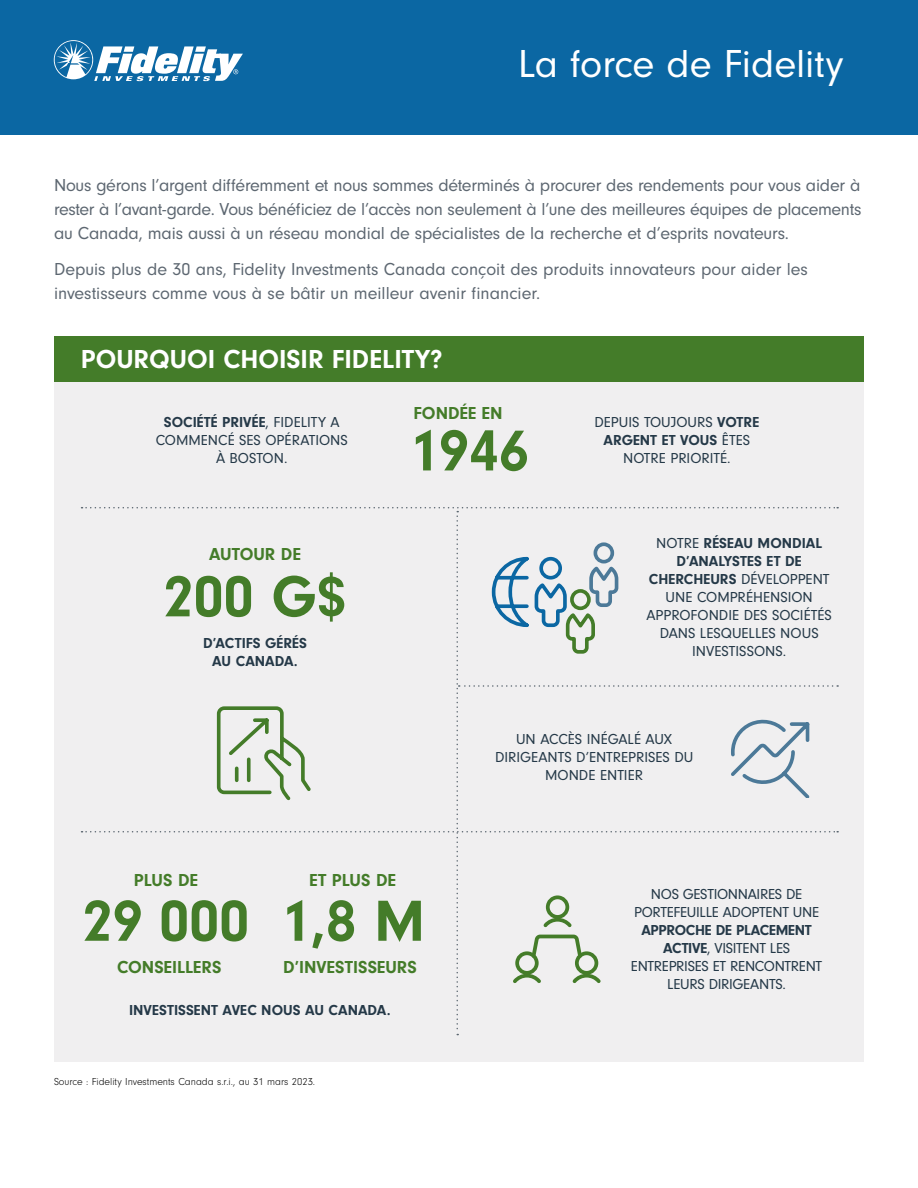
<style>
.page{position:relative;width:918px;height:1188px;background:#fff}
.page>*{position:absolute;margin:0;border:0;box-sizing:border-box;transform-origin:0 0}
.t1{font:700 60px "Neuzeit Gro";color:#447c29}
.t2{font:40.5px "Neuzeit Gro";color:#fff}
.t3{font:700 27px "Neuzeit Gro";color:#fff}
.t4{font:18px/24px "Neuzeit Gro";color:#5d6771;text-align:justify}
.t5{font:700 18px "Neuzeit Gro";color:#447c29}
.t6{font:15px/18px "Neuzeit Gro";letter-spacing:-.005em;color:#253948;text-align:center}
.t7{font:700 15px/18px "Neuzeit Gro";color:#253948;text-align:center}
.t8{font:300 10.5px "Neuzeit Gro";color:#000}
.s1{font-weight:700}
</style>
<div class="page">
<div style="left:54px;top:336px;width:810px;height:726px;background:#f0eff0"></div>
<div style="left:54px;top:336px;width:810px;height:46px;background:#447c29"></div>
<div style="left:0;top:0;width:918px;height:135px;background:#0b67a3"></div>
<svg style="left:54px;top:40px;width:189px;height:41px"></svg>
<svg style="left:82px;top:507px;width:756px;height:528px"></svg>
<h2 class="t2" style="left:518px;top:42px;width:327px">La force de Fidelity</h2>
<p class="t4" style="left:54px;top:174px;width:809px">Nous gérons l’argent différemment et nous sommes déterminés à procurer des rendements pour vous aider à rester à l’avant-garde. Vous bénéficiez de l’accès non seulement à l’une des meilleures équipes de placements au Canada, mais aussi à un réseau mondial de spécialistes de la recherche et d’esprits novateurs.</p>
<p class="t4" style="left:54px;top:258px;width:756px">Depuis plus de 30 ans, Fidelity Investments Canada conçoit des produits innovateurs pour aider les investisseurs comme vous à se bâtir un meilleur avenir financier.</p>
<h3 class="t3" style="left:81px;top:344px;width:363px">POURQUOI CHOISIR FIDELITY?</h3>
<p class="t6" style="left:156px;top:414px;width:194px"><span class="s1">SOCIÉTÉ PRIVÉE</span>, FIDELITY A<br>COMMENCÉ SES OPÉRATIONS<br>À BOSTON.</p>
<p class="t5" style="left:209px;top:544px;width:94px">AUTOUR DE</p>
<h1 class="t1" style="left:164px;top:563px;width:184px">200 G$</h1>
<p class="t7" style="left:203px;top:634px;width:105px">D’ACTIFS GÉRÉS<br>AU CANADA.</p>
<p class="t5" style="left:413px;top:403px;width:91px">FONDÉE EN</p>
<h1 class="t1" style="left:409px;top:417px;width:121px">1946</h1>
<p class="t6" style="left:594px;top:414px;width:167px">DEPUIS TOUJOURS <span class="s1">VOTRE<br>ARGENT ET VOUS</span> ÊTES<br>NOTRE PRIORITÉ.</p>
<p class="t6" style="left:647px;top:534px;width:187px">NOTRE <span class="s1">RÉSEAU MONDIAL<br>D’ANALYSTES ET DE<br>CHERCHEURS</span> DÉVELOPPENT<br>UNE COMPRÉHENSION<br>APPROFONDIE DES SOCIÉTÉS<br>DANS LESQUELLES NOUS<br>INVESTISSONS.</p>
<p class="t5" style="left:134px;top:870px;width:66px">PLUS DE</p>
<h1 class="t1" style="left:83px;top:887px;width:168px">29 000</h1>
<p class="t5" style="left:117px;top:957px;width:106px">CONSEILLERS</p>
<p class="t5" style="left:310px;top:870px;width:88px">ET PLUS DE</p>
<h1 class="t1" style="left:280px;top:887px;width:146px">1,8 M</h1>
<p class="t5" style="left:283px;top:957px;width:135px">D’INVESTISSEURS</p>
<p class="t7" style="left:129px;top:1001px;width:263px">INVESTISSENT AVEC NOUS AU CANADA.</p>
<p class="t8" style="left:54px;top:1076px;width:263px">Source : Fidelity Investments Canada s.r.i., au 31 mars 2023.</p>
<p class="t6" style="left:495px;top:730px;width:200px">UN ACCÈS INÉGALÉ AUX<br>DIRIGEANTS D’ENTREPRISES DU<br>MONDE ENTIER</p>
<p class="t6" style="left:634px;top:886px;width:187px">NOS GESTIONNAIRES DE<br>PORTEFEUILLE ADOPTENT UNE</p>
<p class="t6" style="left:631px;top:922px;width:193px"><span class="s1">APPROCHE DE PLACEMENT<br>ACTIVE</span>, VISITENT LES<br>ENTREPRISES ET RENCONTRENT<br>LEURS DIRIGEANTS.</p>
</div>
